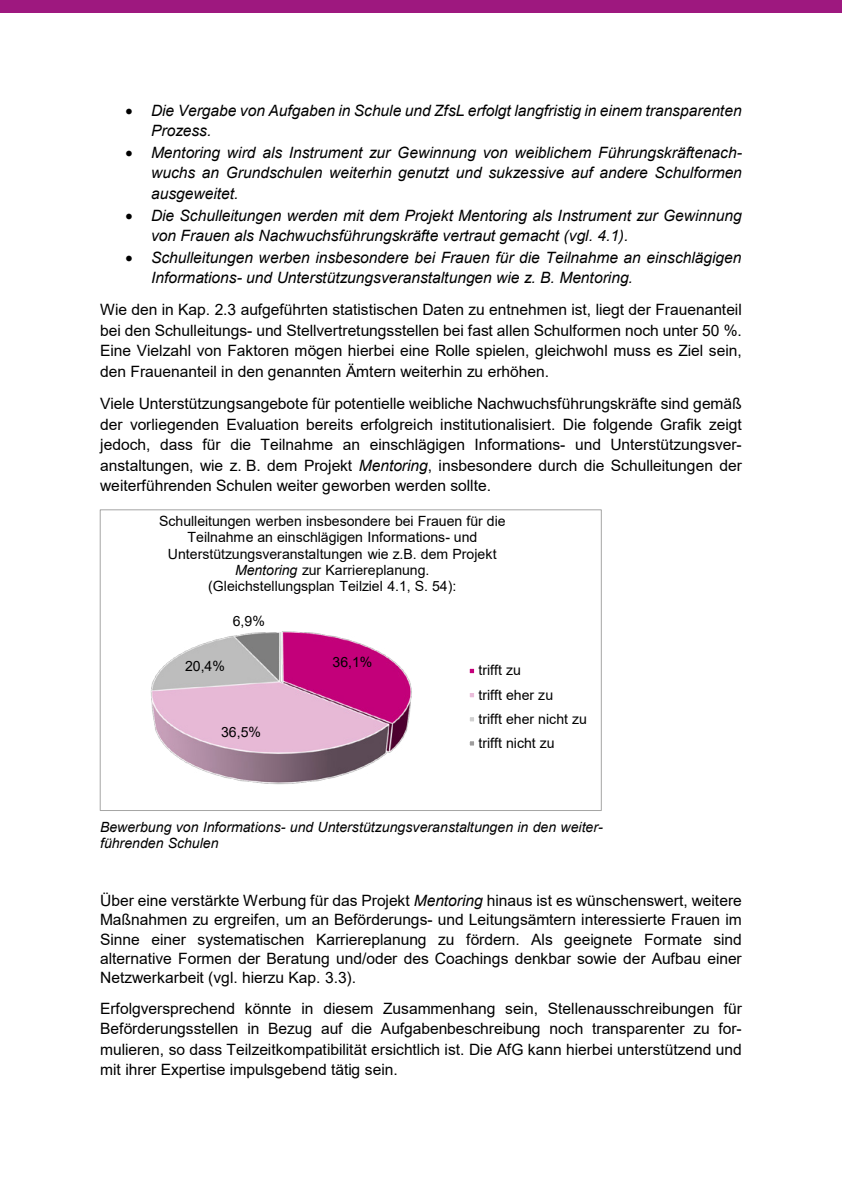
<style>
.page{position:relative;width:842px;height:1191px;background:#fff}
.page>*{position:absolute;margin:0;border:0;box-sizing:border-box;transform-origin:0 0}
.t1{font:15.6px/20.5px "Arial";color:#000;text-align:justify}
.t2{font:italic 15.6px/20.5px "Arial";color:#000}
.t3{font:14.1px/16.4px "Arial";color:#000;text-align:center}
.t4{font:italic 14.1px/16.4px "Arial";color:#000}
.s1{font-style:italic}
</style>
<div class="page">
<img style="left:150px;top:631px;width:262px;height:154px">
<div style="left:468px;top:667px;width:7px;height:7px;background:#c5007b"></div>
<div style="left:467px;top:666px;width:10px;height:10px;border:3px solid #fff"></div>
<div style="left:468px;top:691px;width:7px;height:7px;background:#eabcda"></div>
<div style="left:467px;top:690px;width:10px;height:10px;border:3px solid #fff"></div>
<div style="left:468px;top:715px;width:7px;height:8px;background:#d0d0d0"></div>
<div style="left:467px;top:714px;width:10px;height:10px;border:3px solid #fff"></div>
<div style="left:468px;top:740px;width:7px;height:7px;background:#9d9c9c"></div>
<div style="left:467px;top:738px;width:10px;height:10px;border:3px solid #fff"></div>
<div style="left:100px;top:509px;width:502px;height:302px;border:1px solid #a5a5a4"></div>
<div style="left:0;top:0;width:842px;height:13px;background:#9e187f"></div>
<p class="t2" style="left:151px;top:100px;width:592px;text-indent:-25px">• Die Vergabe von Aufgaben in Schule und ZfsL erfolgt langfristig in einem transparenten<br>Prozess.</p>
<p class="t2" style="left:151px;top:142px;width:592px;text-align:justify;text-indent:-25px">• Mentoring wird als Instrument zur Gewinnung von weiblichem Führungskräftenach&shy;wuchs an Grundschulen weiterhin genutzt und sukzessive auf andere Schulformen ausgeweitet.</p>
<p class="t2" style="left:151px;top:205px;width:592px;text-indent:-25px">• Die Schulleitungen werden mit dem Projekt Mentoring als Instrument zur Gewinnung von Frauen als Nachwuchsführungskräfte vertraut gemacht (vgl. 4.1).</p>
<p class="t2" style="left:151px;top:247px;width:592px;text-indent:-25px">• Schulleitungen werben insbesondere bei Frauen für die Teilnahme an einschlägigen<br>Informations- und Unterstützungsveranstaltungen wie z. B. Mentoring.</p>
<p class="t1" style="left:100px;top:299px;width:643px">Wie den in Kap. 2.3 aufgeführten statistischen Daten zu entnehmen ist, liegt der Frauenanteil bei den Schulleitungs- und Stellvertretungsstellen bei fast allen Schulformen noch unter 50 %.<br>Eine Vielzahl von Faktoren mögen hierbei eine Rolle spielen, gleichwohl muss es Ziel sein, den Frauenanteil in den genannten Ämtern weiterhin zu erhöhen.</p>
<p class="t1" style="left:100px;top:393px;width:643px">Viele Unterstützungsangebote für potentielle weibliche Nachwuchsführungskräfte sind gemäß der vorliegenden Evaluation bereits erfolgreich institutionalisiert. Die folgende Grafik zeigt jedoch, dass für die Teilnahme an einschlägigen Informations- und Unterstützungsver&shy;anstaltungen, wie z. B. dem Projekt <span class="s1">Mentoring</span>, insbesondere durch die Schulleitungen der weiterführenden Schulen weiter geworben werden sollte.</p>
<p class="t3" style="left:159px;top:513px;width:348px">Schulleitungen werben insbesondere bei Frauen für die Teilnahme an einschlägigen Informations- und Unterstützungsveranstaltungen wie z.B. dem Projekt <span class="s1">Mentoring</span> zur Karriereplanung.<br>(Gleichstellungsplan Teilziel 4.1, S. 54):</p>
<p class="t3" style="left:233px;top:613px;width:34px">6,9%</p>
<p class="t3" style="left:185px;top:657px;width:41px">20,4%</p>
<p class="t3" style="left:221px;top:724px;width:41px">36,5%</p>
<p class="t3" style="left:333px;top:654px;width:41px">36,1%</p>
<p class="t3" style="left:478px;top:658px;width:110px;line-height:24.2px;text-align:left">trifft zu<br>trifft eher zu<br>trifft eher nicht zu trifft nicht zu</p>
<p class="t4" style="left:100px;top:818px;width:504px">Bewerbung von Informations- und Unterstützungsveranstaltungen in den weiter&shy;führenden Schulen</p>
<p class="t1" style="left:100px;top:891px;width:643px;line-height:19.2px">Über eine verstärkte Werbung für das Projekt <span class="s1">Mentoring</span> hinaus ist es wünschenswert, weitere Maßnahmen zu ergreifen, um an Beförderungs- und Leitungsämtern interessierte Frauen im Sinne einer systematischen Karriereplanung zu fördern. Als geeignete Formate sind alternative Formen der Beratung und/oder des Coachings denkbar sowie der Aufbau einer Netzwerkarbeit (vgl. hierzu Kap. 3.3).</p>
<p class="t1" style="left:100px;top:997px;width:643px">Erfolgversprechend könnte in diesem Zusammenhang sein, Stellenausschreibungen für Beförderungsstellen in Bezug auf die Aufgabenbeschreibung noch transparenter zu for&shy;mulieren, so dass Teilzeitkompatibilität ersichtlich ist. Die AfG kann hierbei unterstützend und mit ihrer Expertise impulsgebend tätig sein.</p>
</div>
